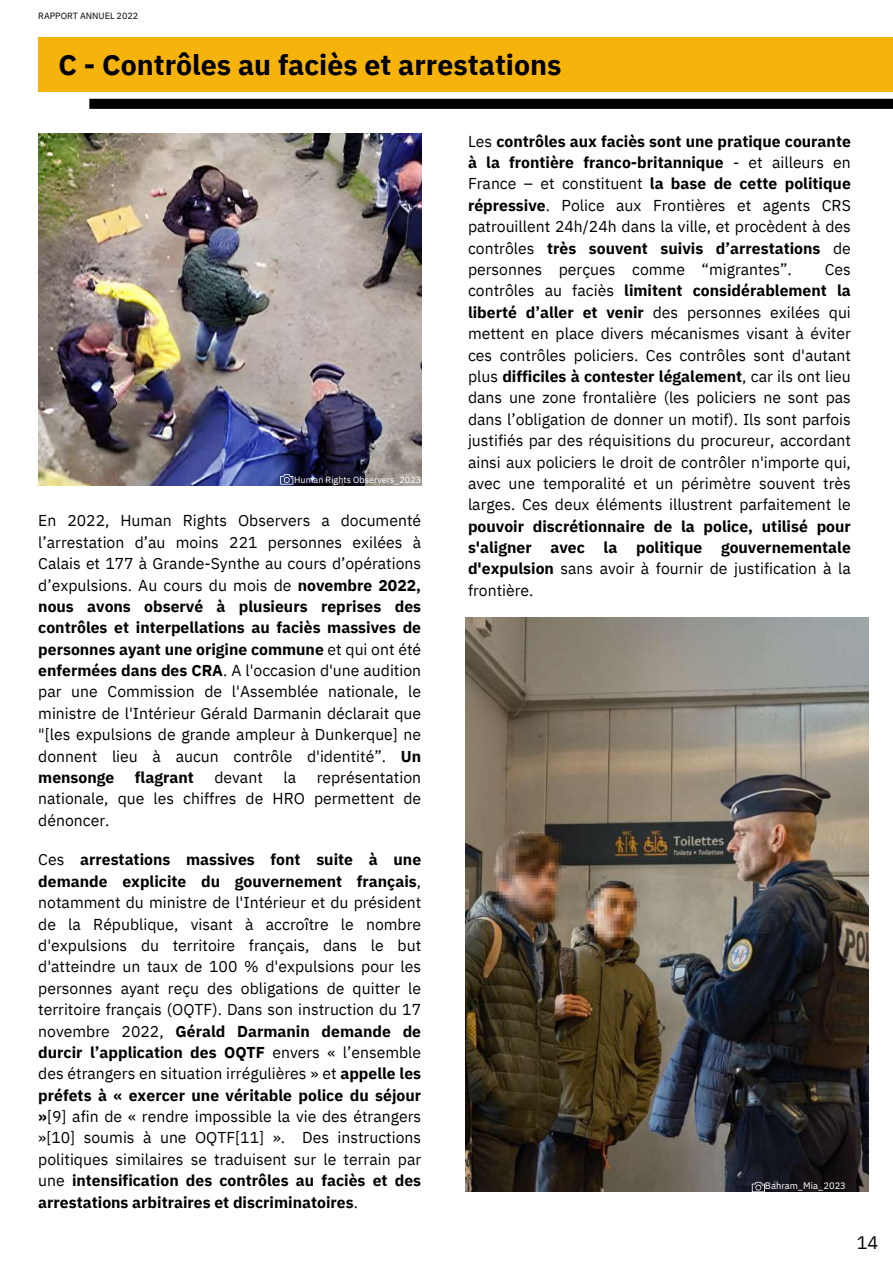
<style>
.page{position:relative;width:893px;height:1264px;background:#fff}
.page>*{position:absolute;margin:0;border:0;box-sizing:border-box;transform-origin:0 0}
.t1{font:700 28.5px "IBM Plex Sans";color:#000}
.t2{font:18px "IBM Plex Sans Thai Looped";color:#000}
.t3{font:15.75px/21.3px "IBM Plex Sans Thai Looped";color:#000;text-align:justify}
.t4{font:700 15.75px/21.3px "IBM Plex Sans Thai Looped";color:#000;text-align:justify}
.t5{font:9.3px "IBM Plex Sans Hebrew";color:#fff}
.t6{font:9px "IBM Plex Sans Thai Looped";color:#fff}
.t7{font:9px "IBM Plex Sans Thai Looped";color:#000}
.s1{font-weight:700}
.s2{font-weight:400}
</style>
<div class="page">
<div style="left:89px;top:99px;width:803px;height:10px;background:#000001"></div>
<div style="left:38px;top:37px;width:854px;height:55px;background:#f6b30c"></div>
<img style="left:466px;top:618px;width:402px;height:573px">
<svg style="left:751px;top:1181px;width:13px;height:10px"></svg>
<img style="left:38px;top:134px;width:383px;height:352px">
<svg style="left:280px;top:474px;width:13px;height:10px"></svg>
<p class="t7" style="left:38px;top:11px;width:101px">RAPPORT ANNUEL 2022</p>
<h1 class="t1" style="left:59px;top:45px;width:504px">C - Contrôles au faciès et arrestations</h1>
<p class="t6" style="left:294px;top:474px;width:128px">Human Rights Observers_2023</p>
<p class="t3" style="left:38px;top:510px;width:384px">En 2022, Human Rights Observers a documenté l’arrestation d’au moins 221 personnes exilées à Calais et 177 à Grande-Synthe au cours d’opérations d’expulsions. Au cours du mois de <span class="s1">novembre 2022, nous avons observé à plusieurs reprises des contrôles et interpellations au faciès massives de personnes ayant une origine commune</span> et qui ont été <span class="s1">enfermées dans des CRA</span>. A l'occasion d'une audition par une Commission de l'Assemblée nationale, le ministre de l'Intérieur Gérald Darmanin déclarait que "[les expulsions de grande ampleur à Dunkerque] ne donnent lieu à aucun contrôle d'identité”. <span class="s1">Un mensonge</span></p>
<p class="t3" style="left:38px;top:767px;width:384px;text-indent:278px">représentation nationale, que les chiffres de HRO permettent de dénoncer.</p>
<p class="t3" style="left:38px;top:849px;width:384px">Ces <span class="s1">arrestations massives font suite à une demande explicite du gouvernement français</span>, notamment du ministre de l'Intérieur et du président de la République, visant à accroître le nombre d'expulsions du territoire français, dans le but d'atteindre un taux de 100 % d'expulsions pour les personnes ayant reçu des obligations de quitter le territoire français (OQTF). Dans son instruction du 17 novembre 2022, <span class="s1">Gérald Darmanin demande de durcir l’application des OQTF</span> envers « l’ensemble des étrangers en situation irrégulières » et <span class="s1">appelle les préfets à « exercer une véritable police du séjour »</span>[9] afin de « rendre impossible la vie des étrangers »[10] soumis à une OQTF[11] ». Des instructions politiques similaires se traduisent sur le terrain par une <span class="s1">intensification des contrôles au faciès et des arrestations arbitraires et discriminatoires</span>.</p>
<p class="t4" style="left:135px;top:767px;width:60px">flagrant</p>
<p class="t3" style="left:214px;top:767px;width:50px">devant</p>
<p class="t3" style="left:283px;top:767px;width:14px">la</p>
<p class="t3" style="left:468px;top:131px;width:384px">Les <span class="s1">contrôles aux faciès sont une pratique courante à la frontière franco-britannique</span> - et ailleurs en France – et constituent <span class="s1">la base de cette politique répressive</span>. Police aux Frontières et agents CRS patrouillent 24h/24h dans la ville, et procèdent à des contrôles <span class="s1">très souvent suivis d’arrestations</span> de personnes perçues comme “migrantes”.</p>
<p class="t3" style="left:468px;top:259px;width:384px;text-indent:357px">Ces contrôles au faciès <span class="s1">limitent considérablement la liberté d’aller et venir</span> des personnes exilées qui mettent en place divers mécanismes visant à éviter ces contrôles policiers. Ces contrôles sont d'autant plus <span class="s1">difficiles à contester légalement</span>, car ils ont lieu dans une zone frontalière (les policiers ne sont pas dans l’obligation de donner un motif). Ils sont parfois justifiés par des réquisitions du procureur, accordant ainsi aux policiers le droit de contrôler n'importe qui, avec une temporalité et un périmètre souvent très larges. Ces deux éléments illustrent parfaitement le</p>
<p class="t4" style="left:468px;top:515px;width:384px">pouvoir discrétionnaire de la police, utilisé pour s'aligner avec la politique gouvernementale d'expulsion <span class="s2">sans avoir à fournir de justification à la frontière.</span></p>
<p class="t5" style="left:764px;top:1179px;width:82px">Bahram_Mia_2023</p>
<p class="t2" style="left:856px;top:1232px;width:23px">14</p>
</div>
